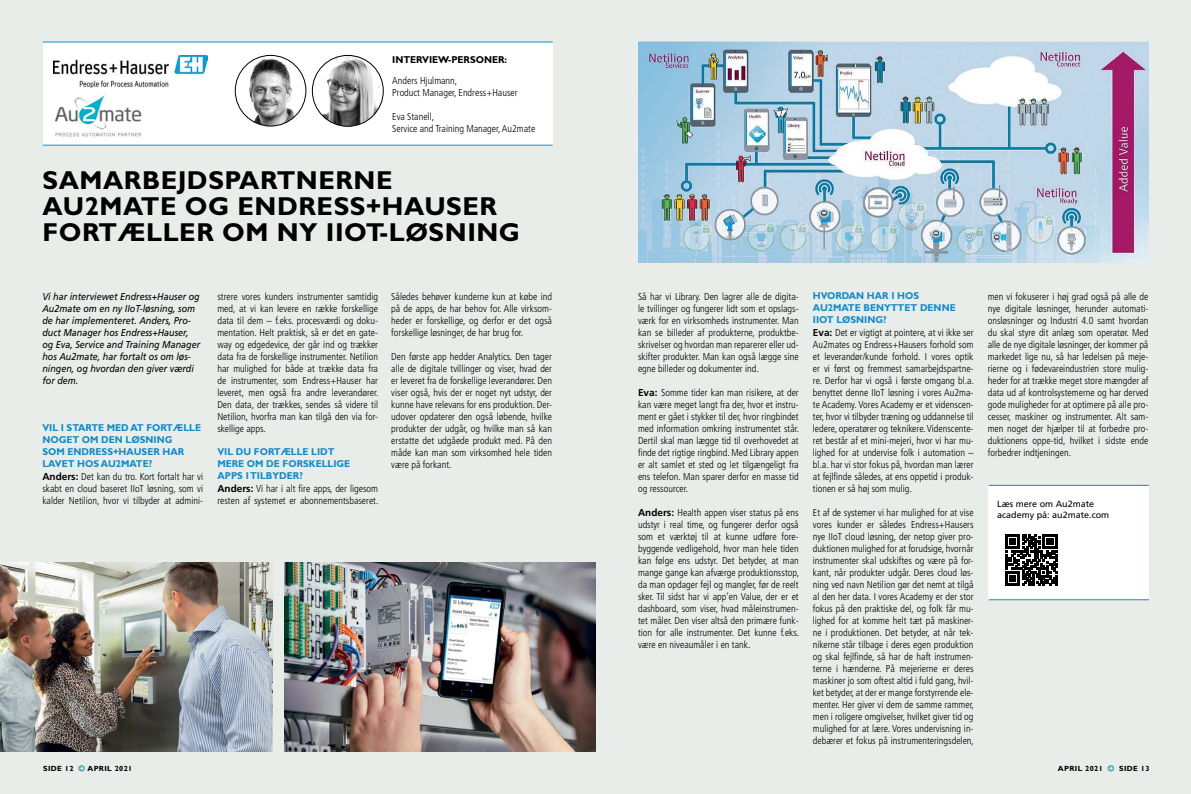
<style>
.page{position:relative;width:1191px;height:794px;background:#e8edea}
.page>*{position:absolute;margin:0;border:0;box-sizing:border-box;transform-origin:0 0}
.t1{font:700 26px/26px "Gill Sans";letter-spacing:.02em;color:#000}
.t2{font:300 condensed 10px/12px "Frutiger";color:#000;text-align:justify}
.t3{font:italic 10px/12px "Frutiger";color:#000;scale:.9 1}
.t4{font:700 10px/12px "Gill Sans";color:#118acb;scale:.95 1}
.t5{font:700 10px "Gill Sans";color:#000;scale:.95 1}
.t6{font:9px/11px "Frutiger";color:#000}
.t7{font:700 7.5px "Gill Sans";letter-spacing:.05em;color:#000}
.s1{font-weight:700;font-stretch:normal}
</style>
<div class="page">
<img style="left:0;top:562px;width:273px;height:189px">
<img style="left:284px;top:563px;width:311px;height:188px">
<img style="left:638px;top:42px;width:510px;height:221px">
<div style="left:43px;top:42px;width:510px;height:103px;background:#fff"></div>
<hr style="left:43px;top:145px;width:510px;height:1px;background:#118acb">
<hr style="left:43px;top:42px;width:510px;height:1px;background:#118acb">
<img style="left:55px;top:95px;width:86px;height:42px">
<img style="left:54px;top:56px;width:154px;height:31px">
<img style="left:312px;top:55px;width:71px;height:71px;border-radius:35px">
<div style="left:312px;top:55px;width:71px;height:71px;border:1px solid #000;border-radius:50%"></div>
<img style="left:235px;top:55px;width:71px;height:71px;border-radius:35px">
<div style="left:235px;top:55px;width:71px;height:71px;border:1px solid #000;border-radius:50%"></div>
<div style="left:988px;top:485px;width:161px;height:115px;background:#fff"></div>
<hr style="left:988px;top:599px;width:161px;height:1px;background:#118acb">
<hr style="left:988px;top:485px;width:161px;height:1px;background:#118acb">
<svg style="left:1005px;top:534px;width:52px;height:52px"></svg>
<p class="t5" style="left:392px;top:54px;width:122px">INTERVIEW-PERSONER:</p>
<p class="t2" style="left:392px;top:75px;width:127px">Anders Hjulmann,<br>Product Manager, Endress+Hauser</p>
<p class="t2" style="left:392px;top:111px;width:144px">Eva Stanell,<br>Service and Training Manager, Au2mate</p>
<h1 class="t1" style="left:43px;top:167px;width:479px">SAMARBEJDSPARTNERNE<br>AU2MATE OG ENDRESS+HAUSER<br>FORTÆLLER OM NY IIOT-LØSNING</h1>
<p class="t3" style="left:42px;top:290px;width:177px">Vi har interviewet Endress+Hauser og<br>Au2mate om en ny IIoT-løsning, som de har implementeret. Anders, Pro&shy;duct Manager hos Endress+Hauser, og Eva, Service and Training Manager hos Au2mate, har fortalt os om løs&shy;ningen, og hvordan den giver værdi for dem.</p>
<p class="t4" style="left:42px;top:422px;width:169px">VIL I STARTE MED AT FORTÆLLE<br>NOGET OM DEN LØSNING<br>SOM ENDRESS+HAUSER HAR<br>LAVET HOS AU2MATE?</p>
<p class="t2" style="left:42px;top:471px;width:162px"><span class="s1">Anders:</span> Det kan du tro. Kort fortalt har vi skabt en cloud baseret IIoT løsning, som vi kalder Netilion, hvor vi tilbyder at admini-</p>
<p class="t2" style="left:217px;top:291px;width:163px">strere vores kunders instrumenter samtidig med, at vi kan levere en række forskellige data til dem – f.eks. procesværdi og doku&shy;mentation. Helt praktisk, så er det en gate&shy;way og edgedevice, der går ind og trækker data fra de forskellige instrumenter. Netilion har mulighed for både at trække data fra de instrumenter, som Endress+Hauser har leveret, men også fra andre leverandører.<br>Den data, der trækkes, sendes så videre til Netilion, hvorfra man kan tilgå den via for&shy;skellige apps.</p>
<p class="t4" style="left:217px;top:446px;width:141px">VIL DU FORTÆLLE LIDT<br>MERE OM DE FORSKELLIGE<br>APPS I TILBYDER?</p>
<p class="t2" style="left:217px;top:483px;width:163px"><span class="s1">Anders:</span> Vi har i alt fire apps, der ligesom resten af systemet er abonnementsbaseret.</p>
<p class="t2" style="left:391px;top:291px;width:162px">Således behøver kunderne kun at købe ind på de apps, de har behov for. Alle virksom&shy;heder er forskellige, og derfor er det også forskellige løsninger, de har brug for.</p>
<p class="t2" style="left:391px;top:351px;width:162px">Den første app hedder Analytics. Den tager alle de digitale tvillinger og viser, hvad der er leveret fra de forskellige leverandører. Den viser også, hvis der er noget nyt udstyr, der kunne have relevans for ens produktion. Der&shy;udover opdaterer den også løbende, hvilke produkter der udgår, og hvilke man så kan erstatte det udgåede produkt med. På den måde kan man som virksomhed hele tiden være på forkant.</p>
<p class="t2" style="left:638px;top:291px;width:162px">Så har vi Library. Den lagrer alle de digita&shy;le tvillinger og fungerer lidt som et opslags&shy;værk for en virksomheds instrumenter. Man kan se billeder af produkterne, produktbe&shy;skrivelser og hvordan man reparerer eller ud&shy;skifter produkter. Man kan også lægge sine egne billeder og dokumenter ind.</p>
<p class="t2" style="left:638px;top:387px;width:162px"><span class="s1">Eva:</span> Somme tider kan man risikere, at der kan være meget langt fra der, hvor et instru&shy;ment er gået i stykker til der, hvor ringbindet med information omkring instrumentet står.<br>Dertil skal man lægge tid til overhovedet at finde det rigtige ringbind. Med Library appen er alt samlet et sted og let tilgængeligt fra ens telefon. Man sparer derfor en masse tid og ressourcer.</p>
<p class="t2" style="left:638px;top:507px;width:163px"><span class="s1">Anders:</span> Health appen viser status på ens udstyr i real time, og fungerer derfor også som et værktøj til at kunne udføre fore&shy;byggende vedligehold, hvor man hele tiden kan følge ens udstyr. Det betyder, at man mange gange kan afværge produktionsstop, da man opdager fejl og mangler, før de reelt sker. Til sidst har vi app’en Value, der er et dashboard, som viser, hvad måleinstrumen&shy;tet måler. Den viser altså den primære funk&shy;tion for alle instrumenter. Det kunne f.eks. være en niveaumåler i en tank.</p>
<p class="t4" style="left:813px;top:290px;width:152px">HVORDAN HAR I HOS<br>AU2MATE BENYTTET DENNE<br>IIOT LØSNING?</p>
<p class="t2" style="left:813px;top:327px;width:162px"><span class="s1">Eva:</span> Det er vigtigt at pointere, at vi ikke ser Au2mates og Endress+Hausers forhold som et leverandør/kunde forhold. I vores optik er vi først og fremmest samarbejdspartne&shy;re. Derfor har vi også i første omgang bl.a. benyttet denne IIoT løsning i vores Au2ma&shy;te Academy. Vores Academy er et videnscen&shy;ter, hvor vi tilbyder træning og uddannelse til ledere, operatører og teknikere. Videnscente&shy;ret består af et mini-mejeri, hvor vi har mu&shy;lighed for at undervise folk i automation – bl.a. har vi stor fokus på, hvordan man lærer at fejlfinde således, at ens oppetid i produk&shy;tionen er så høj som mulig.</p>
<p class="t2" style="left:813px;top:507px;width:163px">Et af de systemer vi har mulighed for at vise vores kunder er således Endress+Hausers nye IIoT cloud løsning, der netop giver pro&shy;duktionen mulighed for at forudsige, hvornår instrumenter skal udskiftes og være på for&shy;kant, når produkter udgår. Deres cloud løs&shy;ning ved navn Netilion gør det nemt at tilgå al den her data. I vores Academy er der stor fokus på den praktiske del, og folk får mu&shy;lighed for at komme helt tæt på maskiner&shy;ne i produktionen. Det betyder, at når tek&shy;nikerne står tilbage i deres egen produktion og skal fejlfinde, så har de haft instrumen&shy;terne i hænderne. På mejerierne er deres maskiner jo som oftest altid i fuld gang, hvil&shy;ket betyder, at der er mange forstyrrende ele&shy;menter. Her giver vi dem de samme rammer, men i roligere omgivelser, hvilket giver tid og mulighed for at lære. Vores undervisning in&shy;debærer et fokus på instrumenteringsdelen,</p>
<p class="t2" style="left:987px;top:291px;width:162px">men vi fokuserer i høj grad også på alle de nye digitale løsninger, herunder automati&shy;onsløsninger og Industri 4.0 samt hvordan du skal styre dit anlæg som operatør. Med alle de nye digitale løsninger, der kommer på markedet lige nu, så har ledelsen på meje&shy;rierne og i fødevareindustrien store mulig&shy;heder for at trække meget store mængder af data ud af kontrolsystemerne og har derved gode muligheder for at optimere på alle pro&shy;cesser, maskiner og instrumenter. Alt sam&shy;men noget der hjælper til at forbedre pro&shy;duktionens oppe-tid, hvilket i sidste ende forbedrer indtjeningen.</p>
<p class="t6" style="left:997px;top:498px;width:114px">Læs mere om Au2mate academy på: au2mate.com</p>
<p class="t7" style="left:43px;top:764px;width:32px">SIDE 12</p>
<p class="t7" style="left:87px;top:764px;width:46px">APRIL 2021</p>
<p class="t7" style="left:1058px;top:764px;width:46px">APRIL 2021</p>
<p class="t7" style="left:1119px;top:764px;width:32px">SIDE 13</p>
</div>
